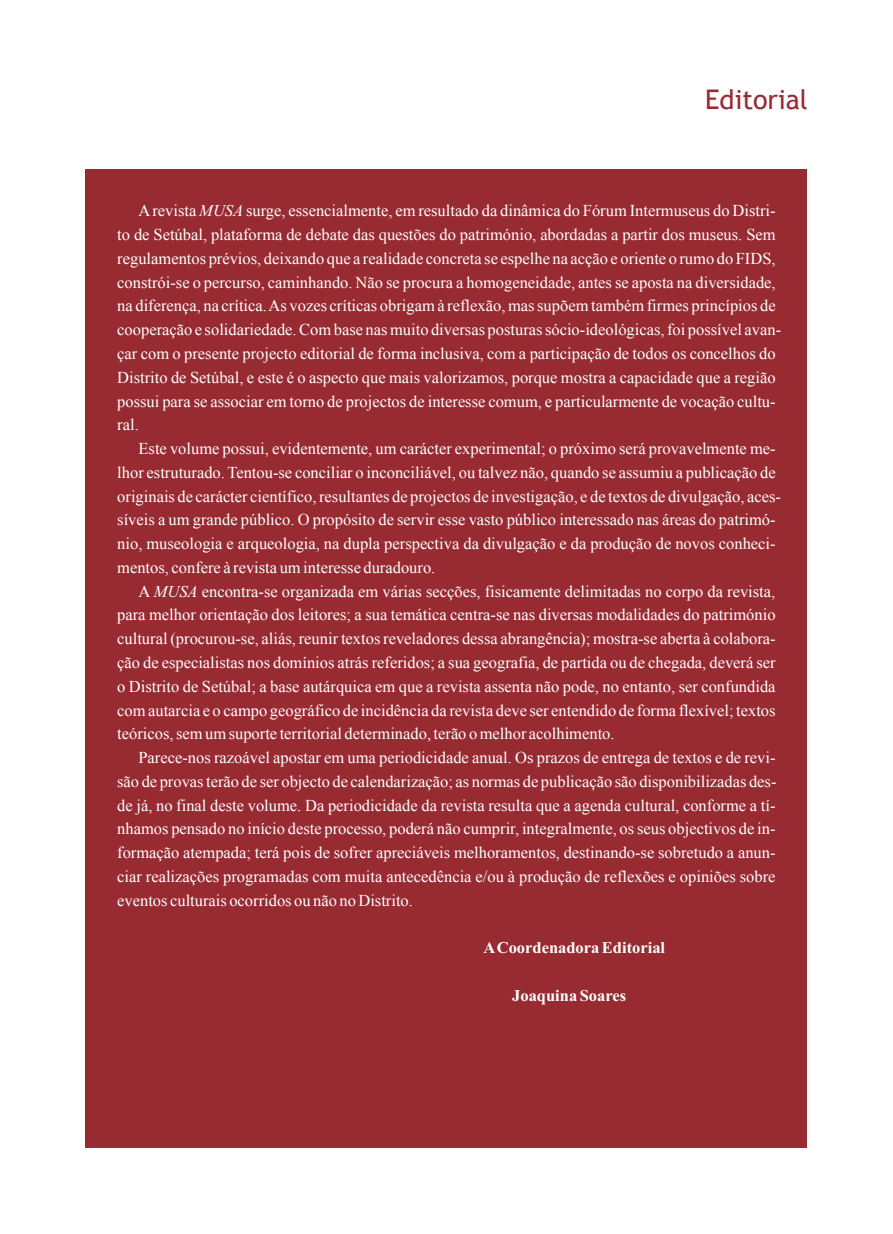
<style>
.page{position:relative;width:893px;height:1234px;background:#fff}
.page>*{position:absolute;margin:0;border:0;box-sizing:border-box;transform-origin:0 0}
.t1{font:27px "Trebuchet MS";color:#982a32}
.t2{font:16.5px "Times New Roman";color:#fff}
.t3{font:700 16.5px "Times";color:#fff}
.s1{font-family:"Times";font-style:italic}
</style>
<div class="page">
<div style="left:85px;top:169px;width:722px;height:978px;background:#982a32"></div>
<p class="t1" style="left:705px;top:83px;width:104px">Editorial</p>
<p class="t2" style="left:139px;top:200px;width:639px">A revista <span class="s1">MUSA</span> surge, essencialmente, em resultado da dinâmica do Fórum Intermuseus do Distri-</p>
<p class="t2" style="left:117px;top:223px;width:660px">to de Setúbal, plataforma de debate das questões do património, abordadas a partir dos museus. Sem</p>
<p class="t2" style="left:117px;top:247px;width:660px">regulamentos prévios, deixando que a realidade concreta se espelhe na acção e oriente o rumo do FIDS,</p>
<p class="t2" style="left:117px;top:271px;width:660px">constrói-se o percurso, caminhando. Não se procura a homogeneidade, antes se aposta na diversidade,</p>
<p class="t2" style="left:117px;top:295px;width:660px">na diferença, na crítica. As vozes críticas obrigam à reflexão, mas supõem também firmes princípios de</p>
<p class="t2" style="left:117px;top:318px;width:665px">cooperação e solidariedade. Com base nas muito diversas posturas sócio-ideológicas, foi possível avan-</p>
<p class="t2" style="left:117px;top:342px;width:660px">çar com o presente projecto editorial de forma inclusiva, com a participação de todos os concelhos do</p>
<p class="t2" style="left:117px;top:366px;width:660px">Distrito de Setúbal, e este é o aspecto que mais valorizamos, porque mostra a capacidade que a região</p>
<p class="t2" style="left:117px;top:390px;width:660px">possui para se associar em torno de projectos de interesse comum, e particularmente de vocação cultu-</p>
<p class="t2" style="left:117px;top:413px;width:23px">ral.</p>
<p class="t2" style="left:139px;top:437px;width:639px">Este volume possui, evidentemente, um carácter experimental; o próximo será provavelmente me-</p>
<p class="t2" style="left:117px;top:461px;width:660px">lhor estruturado. Tentou-se conciliar o inconciliável, ou talvez não, quando se assumiu a publicação de</p>
<p class="t2" style="left:117px;top:485px;width:665px">originais de carácter científico, resultantes de projectos de investigação, e de textos de divulgação, aces-</p>
<p class="t2" style="left:117px;top:508px;width:660px">síveis a um grande público. O propósito de servir esse vasto público interessado nas áreas do patrimó-</p>
<p class="t2" style="left:117px;top:532px;width:660px">nio, museologia e arqueologia, na dupla perspectiva da divulgação e da produção de novos conheci-</p>
<p class="t2" style="left:117px;top:556px;width:320px">mentos, confere à revista um interesse duradouro.</p>
<p class="t2" style="left:138px;top:580px;width:638px">A <span class="s1">MUSA</span> encontra-se organizada em várias secções, fisicamente delimitadas no corpo da revista,</p>
<p class="t2" style="left:117px;top:603px;width:660px">para melhor orientação dos leitores; a sua temática centra-se nas diversas modalidades do património</p>
<p class="t2" style="left:117px;top:627px;width:660px">cultural (procurou-se, aliás, reunir textos reveladores dessa abrangência); mostra-se aberta à colabora-</p>
<p class="t2" style="left:117px;top:651px;width:660px">ção de especialistas nos domínios atrás referidos; a sua geografia, de partida ou de chegada, deverá ser</p>
<p class="t2" style="left:117px;top:675px;width:660px">o Distrito de Setúbal; a base autárquica em que a revista assenta não pode, no entanto, ser confundida</p>
<p class="t2" style="left:117px;top:698px;width:660px">com autarcia e o campo geográfico de incidência da revista deve ser entendido de forma flexível; textos</p>
<p class="t2" style="left:117px;top:722px;width:499px">teóricos, sem um suporte territorial determinado, terão o melhor acolhimento.</p>
<p class="t2" style="left:138px;top:746px;width:639px">Parece-nos razoável apostar em uma periodicidade anual. Os prazos de entrega de textos e de revi-</p>
<p class="t2" style="left:117px;top:770px;width:661px">são de provas terão de ser objecto de calendarização; as normas de publicação são disponibilizadas des-</p>
<p class="t2" style="left:117px;top:793px;width:660px">de já, no final deste volume. Da periodicidade da revista resulta que a agenda cultural, conforme a tí-</p>
<p class="t2" style="left:117px;top:817px;width:660px">nhamos pensado no início deste processo, poderá não cumprir, integralmente, os seus objectivos de in-</p>
<p class="t2" style="left:117px;top:841px;width:660px">formação atempada; terá pois de sofrer apreciáveis melhoramentos, destinando-se sobretudo a anun-</p>
<p class="t2" style="left:117px;top:865px;width:660px">ciar realizações programadas com muita antecedência e/ou à produção de reflexões e opiniões sobre</p>
<p class="t2" style="left:117px;top:888px;width:297px">eventos culturais ocorridos ou não no Distrito.</p>
<p class="t3" style="left:483px;top:941px;width:183px">A Coordenadora Editorial</p>
<p class="t3" style="left:512px;top:989px;width:116px">Joaquina Soares</p>
</div>
